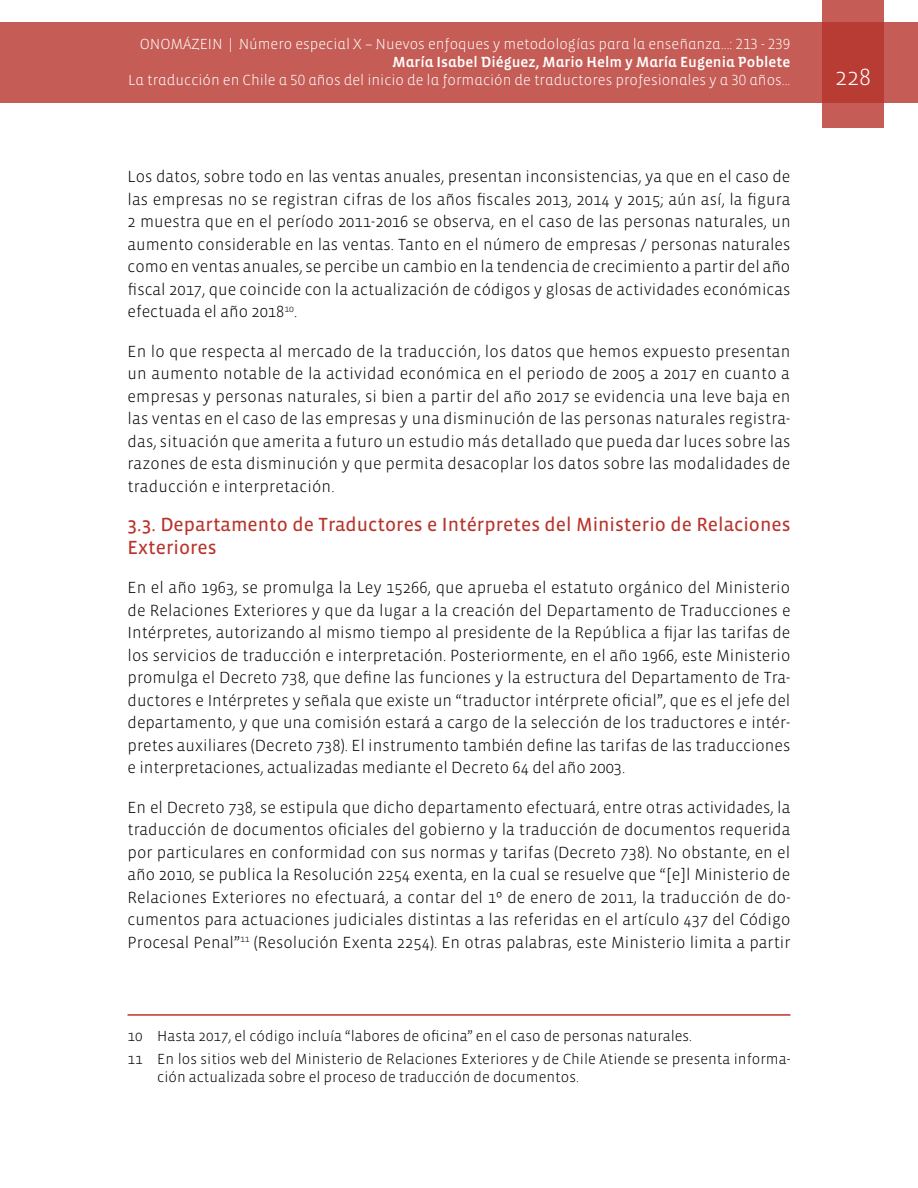
<style>
.page{position:relative;width:918px;height:1188px;background:#fff}
.page>*{position:absolute;margin:0;border:0;box-sizing:border-box;transform-origin:0 0}
.t1{font:300 24px "Vista Sans";color:#fff}
.t2{font:19.5px/22.5px "Vista Sans Reg";color:#b7342c}
.t3{font:300 16.5px/22.5px "Vista Sans";color:#000;text-align:justify}
.t4{font:300 15px/22.2px "Vista Sans";color:#000}
.t5{font:300 15px "Vista Sans Alt";color:#fff}
.t6{font:15px "Vista Sans Alt Med";color:#fff}
</style>
<div class="page">
<div style="left:0;top:23px;width:918px;height:80px;background:#c55c56"></div>
<svg style="left:822px;top:0;width:62px;height:128px;background:#bd4740"></svg>
<hr style="left:128px;top:1014px;width:662px;height:2px;background:#b7342c">
<p class="t5" style="left:140px;top:37px;width:652px">ONOMÁZEIN | Número especial X – Nuevos enfoques y metodologías para la enseñanza...: 213 - 239</p>
<p class="t6" style="left:393px;top:55px;width:399px">María Isabel Diéguez, Mario Helm y María Eugenia Poblete</p>
<p class="t5" style="left:128px;top:73px;width:664px">La traducción en Chile a 50 años del inicio de la formación de traductores profesionales y a 30 años...</p>
<h1 class="t1" style="left:835px;top:65px;width:37px">228</h1>
<p class="t3" style="left:128px;top:166px;width:665px">Los datos, sobre todo en las ventas anuales, presentan inconsistencias, ya que en el caso de las empresas no se registran cifras de los años fiscales 2013, 2014 y 2015; aún así, la figura 2 muestra que en el período 2011-2016 se observa, en el caso de las personas naturales, un aumento considerable en las ventas. Tanto en el número de empresas / personas naturales como en ventas anuales, se percibe un cambio en la tendencia de crecimiento a partir del año fiscal 2017, que coincide con la actualización de códigos y glosas de actividades económicas efectuada el año 2018<sup>10</sup>.</p>
<p class="t3" style="left:128px;top:340px;width:664px">En lo que respecta al mercado de la traducción, los datos que hemos expuesto presentan un aumento notable de la actividad económica en el periodo de 2005 a 2017 en cuanto a empresas y personas naturales, si bien a partir del año 2017 se evidencia una leve baja en las ventas en el caso de las empresas y una disminución de las personas naturales registra&shy;das, situación que amerita a futuro un estudio más detallado que pueda dar luces sobre las razones de esta disminución y que permita desacoplar los datos sobre las modalidades de traducción e interpretación.</p>
<p class="t2" style="left:128px;top:514px;width:664px">3.3. Departamento de Traductores e Intérpretes del Ministerio de Relaciones<br>Exteriores</p>
<p class="t3" style="left:128px;top:577px;width:665px">En el año 1963, se promulga la Ley 15266, que aprueba el estatuto orgánico del Ministerio de Relaciones Exteriores y que da lugar a la creación del Departamento de Traducciones e Intérpretes, autorizando al mismo tiempo al presidente de la República a fijar las tarifas de los servicios de traducción e interpretación. Posteriormente, en el año 1966, este Ministerio promulga el Decreto 738, que define las funciones y la estructura del Departamento de Tra&shy;ductores e Intérpretes y señala que existe un “traductor intérprete oficial”, que es el jefe del departamento, y que una comisión estará a cargo de la selección de los traductores e intér&shy;pretes auxiliares (Decreto 738). El instrumento también define las tarifas de las traducciones e interpretaciones, actualizadas mediante el Decreto 64 del año 2003.</p>
<p class="t3" style="left:128px;top:796px;width:665px">En el Decreto 738, se estipula que dicho departamento efectuará, entre otras actividades, la traducción de documentos oficiales del gobierno y la traducción de documentos requerida por particulares en conformidad con sus normas y tarifas (Decreto 738). No obstante, en el año 2010, se publica la Resolución 2254 exenta, en la cual se resuelve que “[e]l Ministerio de Relaciones Exteriores no efectuará, a contar del 1º de enero de 2011, la traducción de do&shy;cumentos para actuaciones judiciales distintas a las referidas en el artículo 437 del Código Procesal Penal”<sup>11</sup> (Resolución Exenta 2254). En otras palabras, este Ministerio limita a partir</p>
<p class="t4" style="left:128px;top:1026px;width:664px">10 Hasta 2017, el código incluía “labores de oficina” en el caso de personas naturales.<br>11 En los sitios web del Ministerio de Relaciones Exteriores y de Chile Atiende se presenta informa-</p>
<p class="t4" style="left:157px;top:1066px;width:423px">ción actualizada sobre el proceso de traducción de documentos.</p>
</div>
